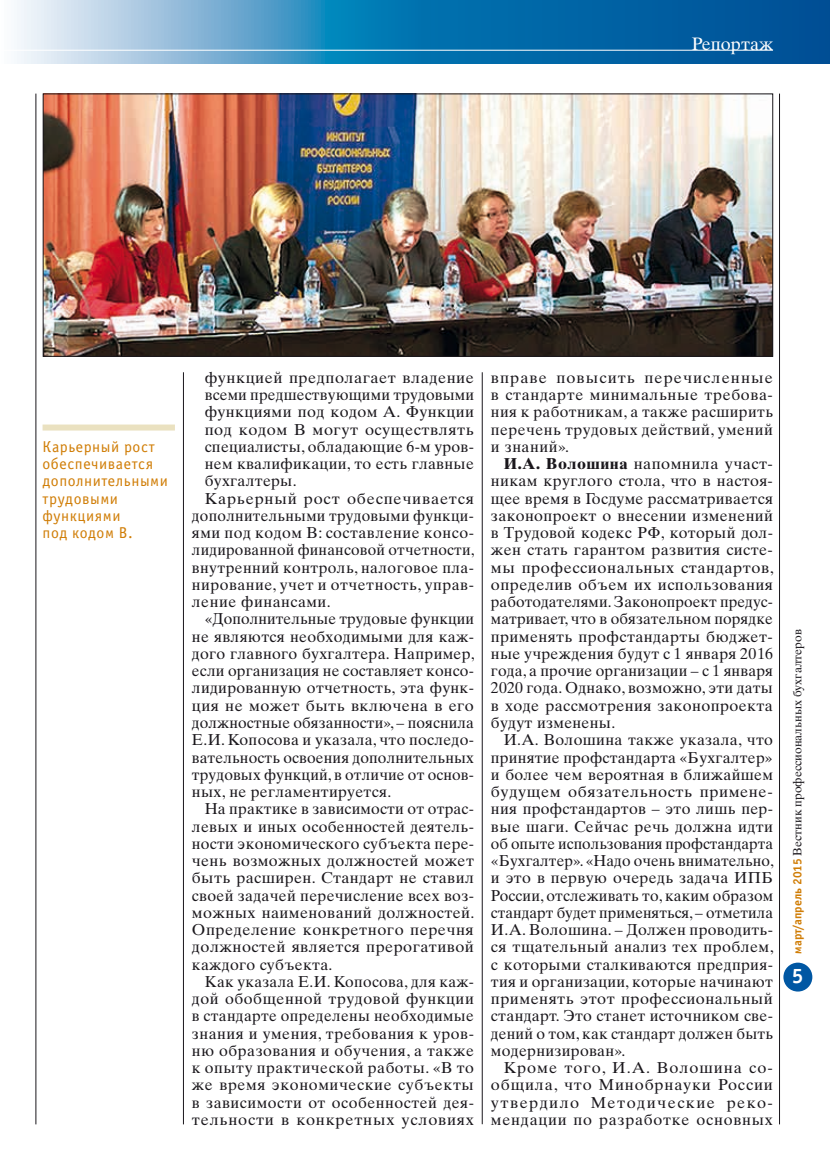
<style>
.page{position:relative;width:830px;height:1170px;background:#fff}
.page>*{position:absolute;margin:0;border:0;box-sizing:border-box;transform-origin:0 0}
.t1{font:21px "Officina Sans Bold ITC";color:#fff}
.t2{font:18px "Times Ten Cyr Upright";color:#fff}
.t3{font:15.75px/17.2px "Times Ten Cyr Upright";letter-spacing:.025em;color:#1a171c;text-align:justify}
.t4{font:15.75px/17.2px "Officina Sans Book ITC";letter-spacing:.035em;color:#d07d06}
.t5{font:15.75px "Times Ten Cyr Upright";letter-spacing:.05em;color:#1a171c}
.t6{font:12px "Times Ten Cyr Upright";color:#1a171c}
.s1{font-family:"Times Ten Cyr";font-weight:700}
.s2{font-family:"Officina Sans Bold ITC";color:#d07d06}
</style>
<div class="page">
<svg style="left:17px;top:0;width:812px;height:64px;background:#3888ba"></svg>
<div style="left:783px;top:962px;width:29px;height:29px;background:#0057a3;border-radius:50%"></div>
<hr style="left:0;top:50px;width:772px;height:1px;background:#fff">
<hr style="left:183px;top:372px;width:1px;height:752px;background:#1a171c">
<hr style="left:481px;top:372px;width:1px;height:752px;background:#1a171c">
<hr style="left:778px;top:94px;width:1px;height:1030px;background:#1a171c">
<hr style="left:36px;top:94px;width:1px;height:1030px;background:#1a171c">
<div style="left:43px;top:424px;width:132px;height:6px;background:#eae1c0"></div>
<img style="left:45px;top:96px;width:725px;height:258px">
<div style="left:43px;top:94px;width:729px;height:262px;border:1px solid #1a171c"></div>
<p class="t2" style="left:691px;top:33px;width:83px">Репортаж</p>
<p class="t4" style="left:43px;top:437px;width:127px">Карьерный рост обеспечивается дополнительными трудовыми функциями<br>под кодом В.</p>
<p class="t3" style="left:205px;top:369px;width:270px">функцией предполагает владение</p>
<p class="t3" style="left:205px;top:386px;width:271px">всеми предшествующими трудовыми</p>
<p class="t3" style="left:205px;top:403px;width:270px">функциями под кодом А. Функции</p>
<p class="t3" style="left:205px;top:420px;width:270px">под кодом В могут осуществлять</p>
<p class="t3" style="left:205px;top:438px;width:270px">специалисты, обладающие 6-м уров-</p>
<p class="t3" style="left:205px;top:455px;width:270px">нем квалификации, то есть главные</p>
<p class="t3" style="left:205px;top:472px;width:93px">бухгалтеры.</p>
<p class="t5" style="left:205px;top:489px;width:271px">Карьерный рост обеспечивается</p>
<p class="t3" style="left:192px;top:507px;width:283px">дополнительными трудовыми функци-</p>
<p class="t3" style="left:192px;top:524px;width:283px">ями под кодом В: составление консо-</p>
<p class="t3" style="left:192px;top:541px;width:284px">лидированной финансовой отчетности,</p>
<p class="t3" style="left:192px;top:558px;width:283px">внутренний контроль, налоговое пла-</p>
<p class="t3" style="left:192px;top:576px;width:283px">нирование, учет и отчетность, управ-</p>
<p class="t3" style="left:192px;top:593px;width:140px">ление финансами.</p>
<p class="t3" style="left:205px;top:610px;width:270px">«Дополнительные трудовые функции</p>
<p class="t3" style="left:192px;top:627px;width:283px">не являются необходимыми для каж-</p>
<p class="t3" style="left:192px;top:645px;width:284px">дого главного бухгалтера. Например,</p>
<p class="t3" style="left:192px;top:662px;width:283px">если организация не составляет консо-</p>
<p class="t3" style="left:192px;top:679px;width:283px">лидированную отчетность, эта функ-</p>
<p class="t3" style="left:192px;top:696px;width:283px">ция не может быть включена в его</p>
<p class="t3" style="left:192px;top:714px;width:283px">должностные обязанности», – пояснила</p>
<p class="t3" style="left:192px;top:731px;width:283px">Е.И. Копосова и указала, что последо-</p>
<p class="t3" style="left:192px;top:748px;width:283px">вательность освоения дополнительных</p>
<p class="t3" style="left:192px;top:765px;width:283px">трудовых функций, в отличие от основ-</p>
<p class="t3" style="left:192px;top:783px;width:201px">ных, не регламентируется.</p>
<p class="t3" style="left:205px;top:800px;width:269px">На практике в зависимости от отрас-</p>
<p class="t3" style="left:192px;top:817px;width:283px">левых и иных особенностей деятель-</p>
<p class="t3" style="left:192px;top:834px;width:283px">ности экономического субъекта пере-</p>
<p class="t3" style="left:192px;top:852px;width:283px">чень возможных должностей может</p>
<p class="t3" style="left:192px;top:869px;width:283px">быть расширен. Стандарт не ставил</p>
<p class="t3" style="left:192px;top:886px;width:283px">своей задачей перечисление всех воз-</p>
<p class="t3" style="left:192px;top:903px;width:284px">можных наименований должностей.</p>
<p class="t3" style="left:192px;top:921px;width:283px">Определение конкретного перечня</p>
<p class="t3" style="left:192px;top:938px;width:283px">должностей является прерогативой</p>
<p class="t3" style="left:192px;top:955px;width:142px">каждого субъекта.</p>
<p class="t3" style="left:205px;top:972px;width:269px">Как указала Е.И. Копосова, для каж-</p>
<p class="t3" style="left:192px;top:990px;width:283px">дой обобщенной трудовой функции</p>
<p class="t3" style="left:192px;top:1007px;width:283px">в стандарте определены необходимые</p>
<p class="t3" style="left:192px;top:1024px;width:283px">знания и умения, требования к уров-</p>
<p class="t3" style="left:192px;top:1041px;width:283px">ню образования и обучения, а также</p>
<p class="t3" style="left:192px;top:1059px;width:283px">к опыту практической работы. «В то</p>
<p class="t3" style="left:192px;top:1076px;width:283px">же время экономические субъекты</p>
<p class="t3" style="left:192px;top:1093px;width:282px">в зависимости от особенностей дея-</p>
<p class="t5" style="left:192px;top:1110px;width:283px">тельности в конкретных условиях</p>
<p class="t3" style="left:490px;top:369px;width:283px">вправе повысить перечисленные в стандарте минимальные требова&shy;ния к работникам, а также расширить перечень трудовых действий, умений и знаний».</p>
<p class="t3" style="left:490px;top:455px;width:284px;text-indent:13px"><span class="s1">И.А. Волошина</span> напомнила участ&shy;никам круглого стола, что в настоя&shy;щее время в Госдуме рассматривается законопроект о внесении изменений в Трудовой кодекс РФ, который дол&shy;жен стать гарантом развития систе&shy;мы профессиональных стандартов, определив объем их использования работодателями. Законопроект предус&shy;матривает, что в обязательном порядке применять профстандарты бюджет&shy;ные учреждения будут с 1 января 2016 года, а прочие организации – с 1 января 2020 года. Однако, возможно, эти даты в ходе рассмотрения законопроекта будут изменены.</p>
<p class="t3" style="left:490px;top:731px;width:284px;text-indent:13px">И.А. Волошина также указала, что принятие профстандарта «Бухгалтер» и более чем вероятная в ближайшем будущем обязательность примене&shy;ния профстандартов – это лишь пер&shy;вые шаги. Сейчас речь должна идти об опыте использования профстандарта «Бухгалтер». «Надо очень внимательно, и это в первую очередь задача ИПБ России, отслеживать то, каким образом стандарт будет применяться, – отметила И.А. Волошина. – Должен проводить&shy;ся тщательный анализ тех проблем, с которыми сталкиваются предприя&shy;тия и организации, которые начинают применять этот профессиональный стандарт. Это станет источником све&shy;дений о том, как стандарт должен быть модернизирован».</p>
<p class="t3" style="left:490px;top:1059px;width:283px;text-indent:13px">Кроме того, И.А. Волошина со&shy;общила, что Минобрнауки России утвердило Методические реко&shy;мендации по разработке основных</p>
<p class="t6" style="left:790px;top:953px;width:326px;rotate:-90deg"><span class="s2">март/апрель 2015</span> Вестник профессиональных бухгалтеров</p>
<h1 class="t1" style="left:791px;top:961px;width:13px">5</h1>
</div>
